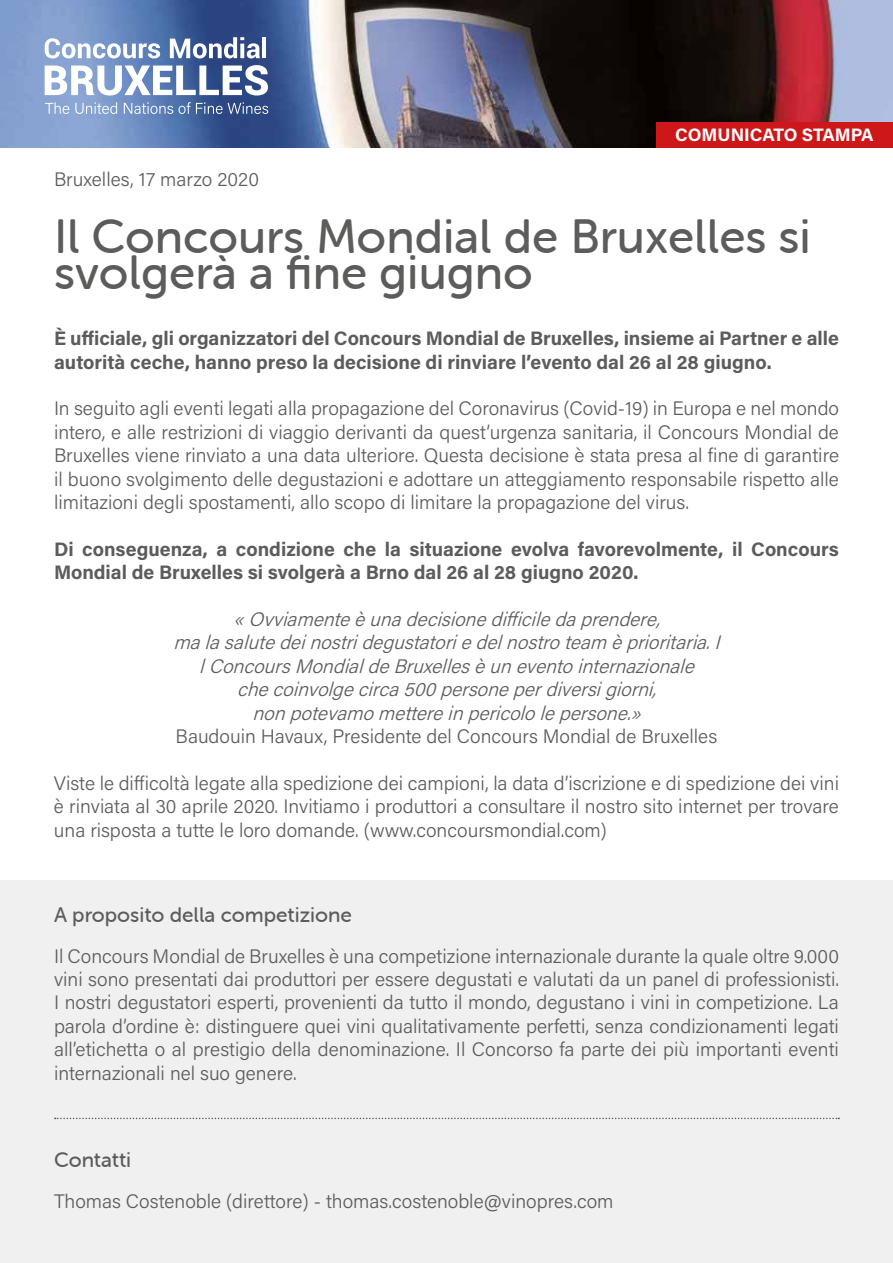
<style>
.page{position:relative;width:893px;height:1263px;background:#fff}
.page>*{position:absolute;margin:0;border:0;box-sizing:border-box;transform-origin:0 0}
.t1{font:48px/36px "Museo Sans Rounded 500";color:#5c5c5b}
.t2{font:21px "Museo Sans Rounded 500";color:#5c5c5b}
.t3{font:300 19.5px/23.4px "Acumin Pro";color:#5c5c5b;text-align:justify}
.t4{font:700 19.5px/23.4px "Acumin Pro";color:#5c5c5b}
.t5{font:italic 300 19.5px/23.4px "Acumin Pro";color:#5c5c5b;text-align:center}
.t6{font:700 18px "Acumin Pro";color:#fff}
</style>
<div class="page">
<div style="left:0;top:880px;width:893px;height:383px;background:#f0f0f0"></div>
<svg style="left:55px;top:1118px;width:784px;height:1px"></svg>
<img style="left:0;top:0;width:893px;height:148px">
<svg style="left:45px;top:38px;width:115px;height:20px"></svg>
<svg style="left:170px;top:37px;width:90px;height:21px"></svg>
<hr style="left:262px;top:37px;width:4px;height:21px;background:#fff">
<svg style="left:45px;top:65px;width:223px;height:31px"></svg>
<svg style="left:45px;top:102px;width:24px;height:12px"></svg>
<svg style="left:75px;top:102px;width:42px;height:12px"></svg>
<svg style="left:124px;top:102px;width:144px;height:12px;background:#6b84b2"></svg>
<div style="left:657px;top:122px;width:236px;height:26px;background:#cd1719"></div>
<p class="t3" style="left:54px;top:166px;width:207px">Bruxelles, 17 marzo 2020</p>
<p class="t6" style="left:675px;top:122px;width:200px">COMUNICATO STAMPA</p>
<h1 class="t1" style="left:54px;top:219px;width:758px">Il Concours Mondial de Bruxelles si svolgerà a fine giugno</h1>
<p class="t4" style="left:54px;top:326px;width:786px">È ufficiale, gli organizzatori del Concours Mondial de Bruxelles, insieme ai Partner e alle autorità ceche, hanno preso la decisione di rinviare l’evento dal 26 al 28 giugno.</p>
<p class="t3" style="left:54px;top:396px;width:787px">In seguito agli eventi legati alla propagazione del Coronavirus (Covid-19) in Europa e nel mondo intero, e alle restrizioni di viaggio derivanti da quest’urgenza sanitaria, il Concours Mondial de Bruxelles viene rinviato a una data ulteriore. Questa decisione è stata presa al fine di garantire il buono svolgimento delle degustazioni e adottare un atteggiamento responsabile rispetto alle limitazioni degli spostamenti, allo scopo di limitare la propagazione del virus.</p>
<p class="t4" style="left:54px;top:536px;width:786px">Di conseguenza, a condizione che la situazione evolva favorevolmente, il Concours<br>Mondial de Bruxelles si svolgerà a Brno dal 26 al 28 giugno 2020.</p>
<p class="t5" style="left:173px;top:607px;width:555px">«Ovviamenteèunadecisionedifficiledaprendere, malasalutedeinostridegustatoriedelnostroteam èprioritaria.I lConcoursMondialdeBruxellesèuneventointernazionale checoinvolgecirca500personeperdiversigiorni, nonpotevamomettereinpericololepersone.»</p>
<p class="t3" style="left:176px;top:724px;width:543px">Baudouin Havaux, Presidente del Concours Mondial de Bruxelles</p>
<p class="t3" style="left:54px;top:771px;width:787px">Viste le difficoltà legate alla spedizione dei campioni, la data d’iscrizione e di spedizione dei vini è rinviata al 30 aprile 2020. Invitiamo i produttori a consultare il nostro sito internet per trovare una risposta a tutte le loro domande. (www.concoursmondial.com)</p>
<p class="t2" style="left:54px;top:903px;width:300px">A proposito della competizione</p>
<p class="t3" style="left:54px;top:943px;width:786px">Il Concours Mondial de Bruxelles è una competizione internazionale durante la quale oltre 9.000 vini sono presentati dai produttori per essere degustati e valutati da un panel di professionisti.<br>I nostri degustatori esperti, provenienti da tutto il mondo, degustano i vini in competizione. La parola d’ordine è: distinguere quei vini qualitativamente perfetti, senza condizionamenti legati all’etichetta o al prestigio della denominazione. Il Concorso fa parte dei più importanti eventi internazionali nel suo genere.</p>
<p class="t2" style="left:54px;top:1148px;width:79px">Contatti</p>
<p class="t3" style="left:54px;top:1188px;width:561px">Thomas Costenoble (direttore) - thomas.costenoble@vinopres.com</p>
</div>
